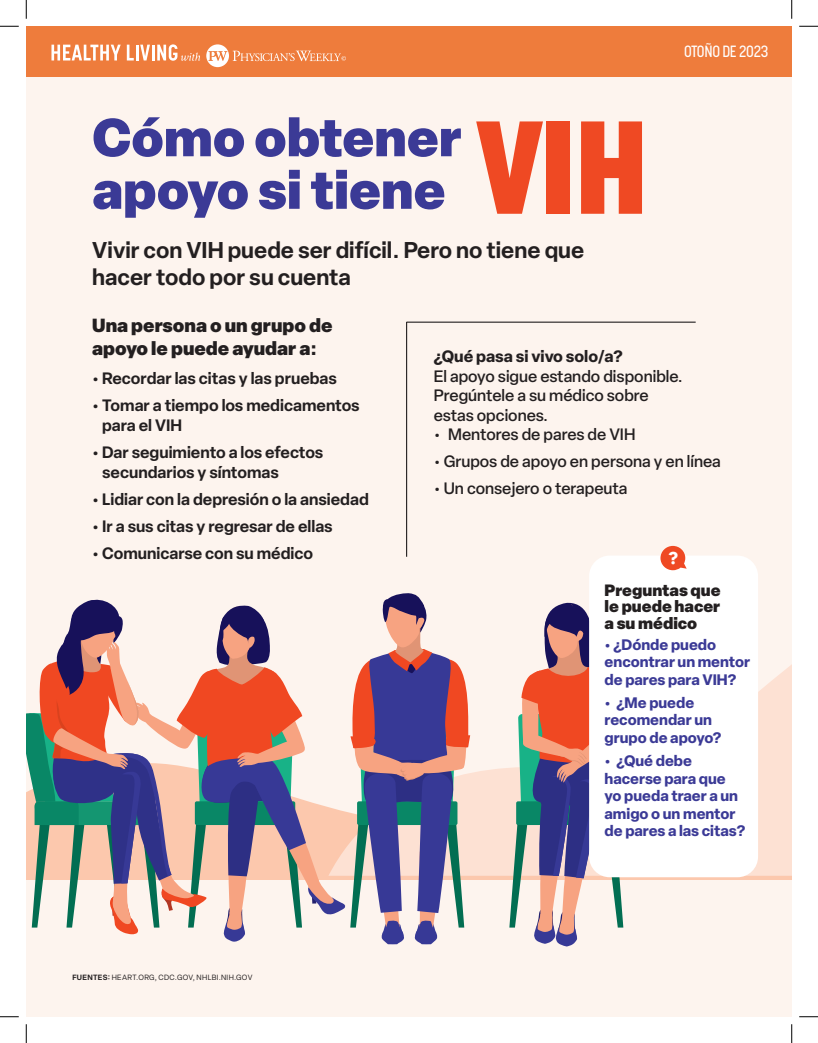
<style>
.page{position:relative;width:818px;height:1043px;background:#fff}
.page>*{position:absolute;margin:0;border:0;box-sizing:border-box;transform-origin:0 0}
.t1{font:800 130.75px "Korolev";color:#ef4923}
.t2{font:900 52.62px/52.5px "Elza";color:#3b3a96}
.t3{font:600 22.5px/27px "Elza";color:#231f20}
.t4{font:900 18.75px/22.5px "Elza";color:#231f20}
.t5{font:17.5px "Airbnb Cereal X Bold";color:#fff}
.t6{font:600 16.25px/19.5px "Elza";color:#231f20}
.t7{font:500 16.25px/19.5px "Elza";color:#231f20}
.t8{font:900 16.12px/16.1px "Elza";color:#231f20;text-align:justify}
.t9{font:500 16.12px "Korolev Condensed";letter-spacing:-.02em;color:#fff}
.t10{font:700 15px/17.5px "Elza";color:#3b3a96}
.t11{font:7.5px "Elza";letter-spacing:.05em;color:#231f20}
.s1{font-weight:700}
.s2{font-weight:600}
</style>
<div class="page">
<div style="left:26px;top:62px;width:765px;height:954px;background:#fdf4ee"></div>
<svg style="left:26px;top:593px;width:765px;height:353px"></svg>
<div style="left:26px;top:26px;width:765px;height:51px;background:#ee7c3c"></div>
<svg style="left:51px;top:45px;width:70px;height:15px"></svg>
<svg style="left:127px;top:44px;width:73px;height:17px"></svg>
<svg style="left:206px;top:44px;width:140px;height:23px"></svg>
<div style="left:589px;top:555px;width:169px;height:322px;background:#fff;border-radius:21px"></div>
<svg style="left:660px;top:546px;width:26px;height:24px"></svg>
<hr style="left:406px;top:322px;width:1px;height:234px;background:#231f20">
<hr style="left:406px;top:321px;width:289px;height:2px;background:#231f20">
<svg style="left:0;top:25px;width:19px;height:2px"></svg>
<svg style="left:799px;top:25px;width:19px;height:2px"></svg>
<svg style="left:0;top:1016px;width:19px;height:1px"></svg>
<svg style="left:799px;top:1016px;width:19px;height:1px"></svg>
<svg style="left:25px;top:0;width:2px;height:19px"></svg>
<svg style="left:25px;top:1024px;width:2px;height:18px"></svg>
<svg style="left:791px;top:0;width:1px;height:19px"></svg>
<svg style="left:791px;top:1024px;width:1px;height:18px"></svg>
<p class="t9" style="left:684px;top:42px;width:86px">OTOÑO DE 2023</p>
<p class="t2" style="left:92px;top:109px;width:371px">Cómo obtener apoyo si tiene</p>
<p class="t1" style="left:476px;top:86px;width:176px">VIH</p>
<p class="t3" style="left:92px;top:236px;width:493px">Vivir con VIH puede ser difícil. Pero no tiene que hacer todo por su cuenta</p>
<p class="t4" style="left:92px;top:313px;width:242px">Una persona o un grupo de apoyo le puede ayudar a:</p>
<p class="t7" style="left:433px;top:347px;width:251px"><span class="s1">¿Qué pasa si vivo solo/a?<br></span>El apoyo sigue estando disponible.<br>Pregúntele a su médico sobre estas opciones.</p>
<p class="t7" style="left:433px;top:425px;width:203px">• Mentores de pares de VIH</p>
<p class="t7" style="left:433px;top:451px;width:289px">• Grupos de apoyo en persona y en línea</p>
<p class="t7" style="left:433px;top:478px;width:195px">• Un consejero o terapeuta</p>
<p class="t6" style="left:92px;top:368px;width:246px">• Recordar las citas y las pruebas</p>
<p class="t6" style="left:102px;top:395px;width:259px;text-indent:-10px">• Tomar a tiempo los medicamentos para el VIH</p>
<p class="t6" style="left:102px;top:442px;width:222px;text-indent:-10px">• Dar seguimiento a los efectos secundarios y síntomas</p>
<p class="t6" style="left:92px;top:489px;width:278px">• Lidiar con la depresión o la ansiedad</p>
<p class="t6" style="left:92px;top:516px;width:242px">• Ir a sus citas y regresar de ellas</p>
<p class="t6" style="left:92px;top:543px;width:222px">• Comunicarse con su médico</p>
<p class="t5" style="left:678px;top:572px;width:11px;rotate:-180deg">¿</p>
<p class="t11" style="left:72px;top:972px;width:181px"><span class="s2">FUENTES:</span> HEART.ORG, CDC.GOV, NHLBI.NIH.GOV</p>
<p class="t8" style="left:604px;top:581px;width:118px">Preguntas que le puede hacer a su médico</p>
<p class="t10" style="left:604px;top:635px;width:147px">• ¿Dónde puedo encontrar un mentor de pares para VIH?</p>
<p class="t10" style="left:604px;top:693px;width:118px">• ¿Me puede recomendar un grupo de apoyo?</p>
<p class="t10" style="left:604px;top:751px;width:142px">• ¿Qué debe hacerse para que yo pueda traer a un amigo o un mentor de pares a las citas?</p>
</div>
